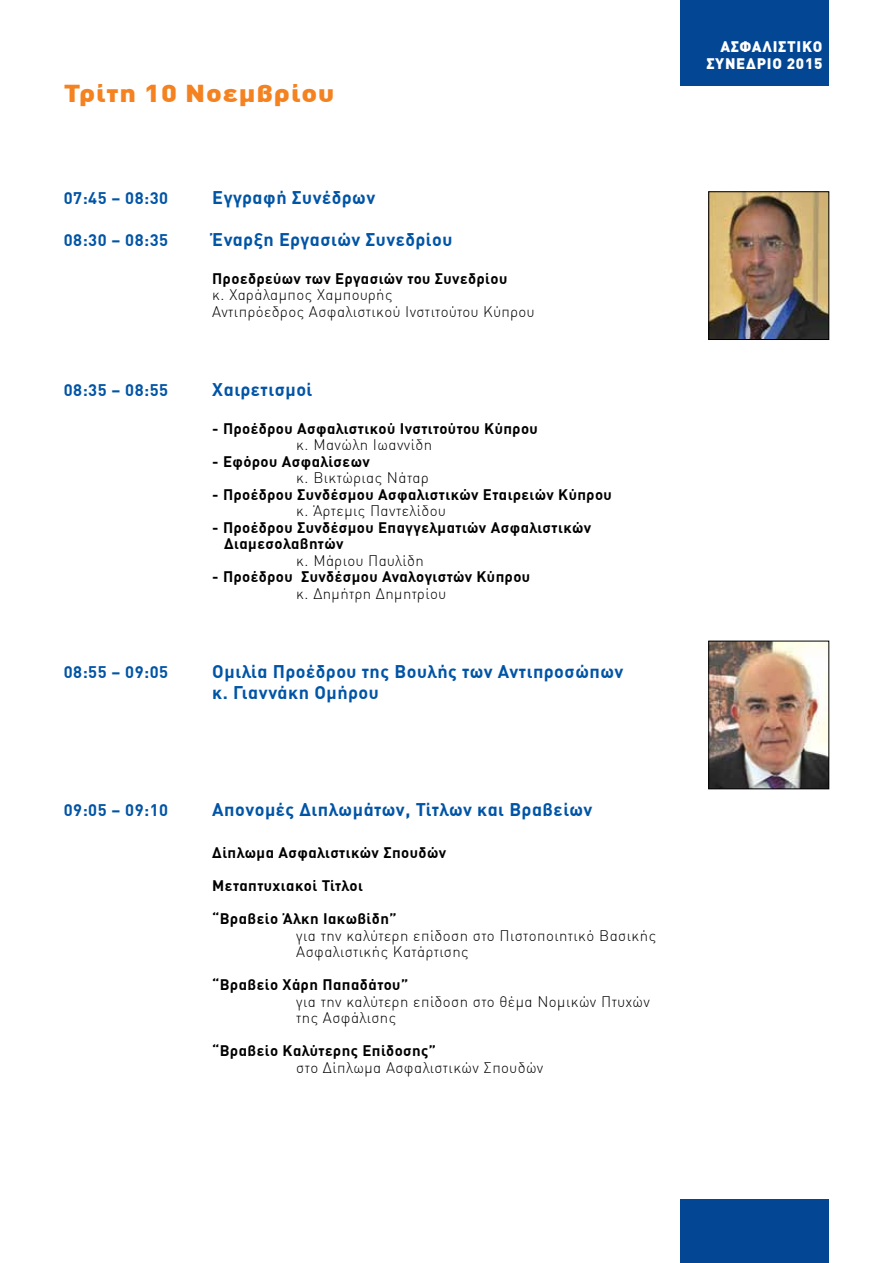
<style>
.page{position:relative;width:893px;height:1263px;background:#fff}
.page>*{position:absolute;margin:0;border:0;box-sizing:border-box;transform-origin:0 0}
.t1{font:900 24px "DIN Greek";letter-spacing:.03em;color:#f58220;scale:1.2 1}
.t2{font:700 18px/21px "DIN Greek";letter-spacing:.03em;color:#0054a6}
.t3{font:700 16.5px "DIN Greek";letter-spacing:.03em;color:#0054a6}
.t4{font:700 15px/16.5px "DIN Greek";letter-spacing:.03em;color:#000}
.t5{font:300 15px/16.5px "DIN Greek";letter-spacing:.03em;color:#000}
.t6{font:900 15px/16.5px "DIN Greek";letter-spacing:.05em;color:#fff;text-align:right}
</style>
<div class="page">
<img style="left:710px;top:193px;width:117px;height:145px">
<div style="left:708px;top:191px;width:121px;height:149px;border:1px solid #000"></div>
<img style="left:710px;top:643px;width:117px;height:144px">
<div style="left:708px;top:641px;width:121px;height:148px;border:1px solid #000"></div>
<div style="left:680px;top:0;width:149px;height:85px;background:#034694"></div>
<div style="left:680px;top:1199px;width:149px;height:64px;background:#034694"></div>
<h1 class="t1" style="left:64px;top:79px;width:227px">Τρίτη 10 Νοεμβρίου</h1>
<p class="t3" style="left:64px;top:189px;width:106px">07:45 – 08:30</p>
<p class="t2" style="left:212px;top:187px;width:164px">Εγγραφή Συνέδρων</p>
<p class="t3" style="left:64px;top:231px;width:106px">08:30 – 08:35</p>
<p class="t2" style="left:212px;top:229px;width:242px">Έναρξη Εργασιών Συνεδρίου</p>
<p class="t4" style="left:212px;top:270px;width:296px">Προεδρεύων των Εργασιών του Συνεδρίου</p>
<p class="t5" style="left:212px;top:287px;width:324px">κ. Χαράλαμπος Χαμπουρής<br>Αντιπρόεδρος Ασφαλιστικού Ινστιτούτου Κύπρου</p>
<p class="t3" style="left:64px;top:381px;width:106px">08:35 – 08:55</p>
<p class="t2" style="left:212px;top:379px;width:102px">Χαιρετισμοί</p>
<p class="t4" style="left:212px;top:420px;width:327px">- Προέδρου Ασφαλιστικού Ινστιτούτου Κύπρου</p>
<p class="t5" style="left:296px;top:437px;width:137px">κ. Μανώλη Ιωαννίδη</p>
<p class="t4" style="left:212px;top:453px;width:159px">- Εφόρου Ασφαλίσεων</p>
<p class="t5" style="left:296px;top:470px;width:134px">κ. Βικτώριας Νάταρ</p>
<p class="t4" style="left:212px;top:486px;width:401px">- Προέδρου Συνδέσμου Ασφαλιστικών Εταιρειών Κύπρου</p>
<p class="t5" style="left:296px;top:503px;width:151px">κ. Άρτεμις Παντελίδου</p>
<p class="t4" style="left:224px;top:519px;width:369px;text-indent:-12px">- Προέδρου Συνδέσμου Επαγγελματιών Ασφαλιστικών<br>Διαμεσολαβητών</p>
<p class="t5" style="left:296px;top:552px;width:129px">κ. Μάριου Παυλίδη</p>
<p class="t4" style="left:212px;top:568px;width:319px">- Προέδρου Συνδέσμου Αναλογιστών Κύπρου</p>
<p class="t5" style="left:296px;top:585px;width:151px">κ. Δημήτρη Δημητρίου</p>
<p class="t3" style="left:64px;top:663px;width:106px">08:55 – 09:05</p>
<p class="t2" style="left:212px;top:661px;width:413px">Ομιλία Προέδρου της Βουλής των Αντιπροσώπων κ. Γιαννάκη Ομήρου</p>
<p class="t3" style="left:64px;top:801px;width:106px">09:05 – 09:10</p>
<p class="t2" style="left:212px;top:799px;width:382px">Απονομές Διπλωμάτων, Τίτλων και Βραβείων</p>
<p class="t4" style="left:212px;top:844px;width:235px">Δίπλωμα Ασφαλιστικών Σπουδών</p>
<p class="t4" style="left:212px;top:877px;width:152px">Μεταπτυχιακοί Τίτλοι</p>
<p class="t4" style="left:212px;top:910px;width:186px">“Βραβείο Άλκη Ιακωβίδη”</p>
<p class="t5" style="left:296px;top:927px;width:361px">για την καλύτερη επίδοση στο Πιστοποιητικό Βασικής<br>Ασφαλιστικής Κατάρτισης</p>
<p class="t4" style="left:212px;top:976px;width:197px">“Βραβείο Χάρη Παπαδάτου”</p>
<p class="t5" style="left:296px;top:993px;width:355px">για την καλύτερη επίδοση στο θέμα Νομικών Πτυχών της Ασφάλισης</p>
<p class="t4" style="left:212px;top:1042px;width:225px">“Βραβείο Καλύτερης Επίδοσης”</p>
<p class="t5" style="left:296px;top:1059px;width:249px">στο Δίπλωμα Ασφαλιστικών Σπουδών</p>
<p class="t6" style="left:706px;top:38px;width:118px">ΑΣΦΑΛΙΣΤΙΚΟ<br>ΣΥΝΕΔΡΙΟ 2015</p>
</div>
